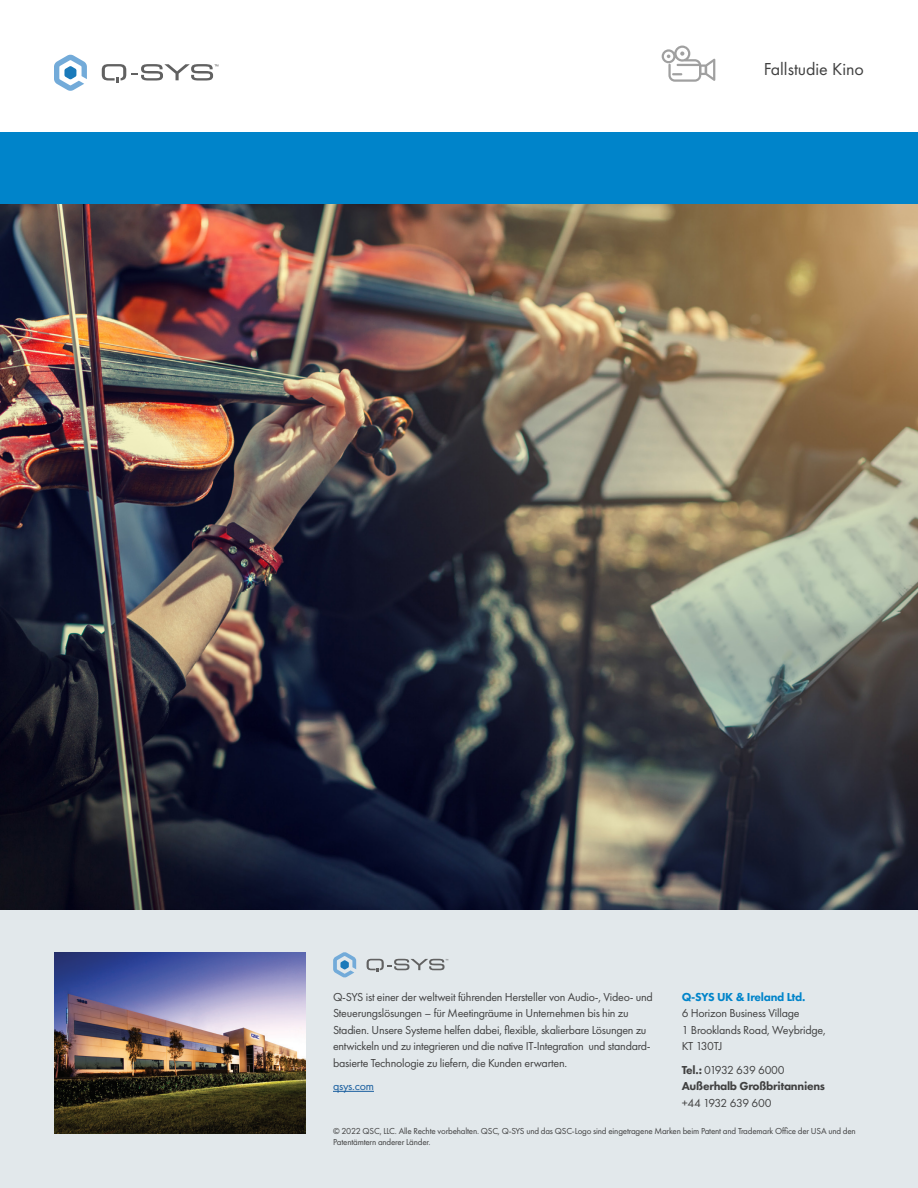
<style>
.page{position:relative;width:918px;height:1188px;background:#fff}
.page>*{position:absolute;margin:0;border:0;box-sizing:border-box;transform-origin:0 0}
.t1{font:18px "Futura PT";color:#414141}
.t2{font:12px/16.5px "Futura PT";letter-spacing:-.02em;color:#414141}
.t3{font:800 12px/16.5px "Futura PT";letter-spacing:-.02em;color:#414141}
.t4{font:800 12px "Futura PT";letter-spacing:-.02em;color:#0084ca}
.t5{font:12px "Futura PT";letter-spacing:-.045em;color:#414141}
.t6{font:12px "Futura PT";letter-spacing:-.02em;color:#175d9e}
.t7{font:9px/10.8px "Futura PT";letter-spacing:-.02em;color:#414141}
.s1{font-weight:800}
.s2{font-weight:400}
</style>
<div class="page">
<div style="left:0;top:909px;width:918px;height:279px;background:#e2e8eb"></div>
<hr style="left:333px;top:1091px;width:41px;height:1px;background:#175d9e">
<img style="left:54px;top:952px;width:252px;height:181px">
<svg style="left:333px;top:952px;width:23px;height:26px"></svg>
<svg style="left:367px;top:959px;width:81px;height:13px"></svg>
<div style="left:0;top:132px;width:918px;height:72px;background:#0084ca"></div>
<img style="left:0;top:204px;width:918px;height:705px">
<svg style="left:662px;top:46px;width:53px;height:36px"></svg>
<svg style="left:54px;top:54px;width:33px;height:37px"></svg>
<svg style="left:102px;top:64px;width:116px;height:18px"></svg>
<h1 class="t1" style="left:764px;top:58px;width:102px">Fallstudie Kino</h1>
<p class="t2" style="left:333px;top:989px;width:321px">Q-SYS ist einer der weltweit führenden Hersteller von Audio-, Video- und Steuerungslösungen – für Meetingräume in Unternehmen bis hin zu Stadien. Unsere Systeme helfen dabei, flexible, skalierbare Lösungen zu entwickeln und zu integrieren und die native IT-Integration und standard&shy;basierte Technologie zu liefern, die Kunden erwarten.</p>
<p class="t6" style="left:333px;top:1079px;width:42px">qsys.com</p>
<p class="t7" style="left:333px;top:1126px;width:524px">© 2022 QSC, LLC. Alle Rechte vorbehalten. QSC, Q-SYS und das QSC-Logo sind eingetragene Marken beim Patent and Trademark Office der USA und den<br>Patentämtern anderer Länder.</p>
<p class="t4" style="left:682px;top:989px;width:125px">Q-SYS UK &amp; Ireland Ltd.</p>
<p class="t2" style="left:682px;top:1005px;width:119px">6 Horizon Business Village</p>
<p class="t2" style="left:682px;top:1022px;width:146px">1 Brooklands Road, Weybridge,</p>
<p class="t2" style="left:682px;top:1038px;width:42px">KT 130TJ</p>
<p class="t5" style="left:682px;top:1063px;width:104px"><span class="s1">Tel.:</span> 01932 639 6000</p>
<p class="t3" style="left:682px;top:1078px;width:145px">Außerhalb Großbritanniens <span class="s2">+44 1932 639 600</span></p>
</div>
